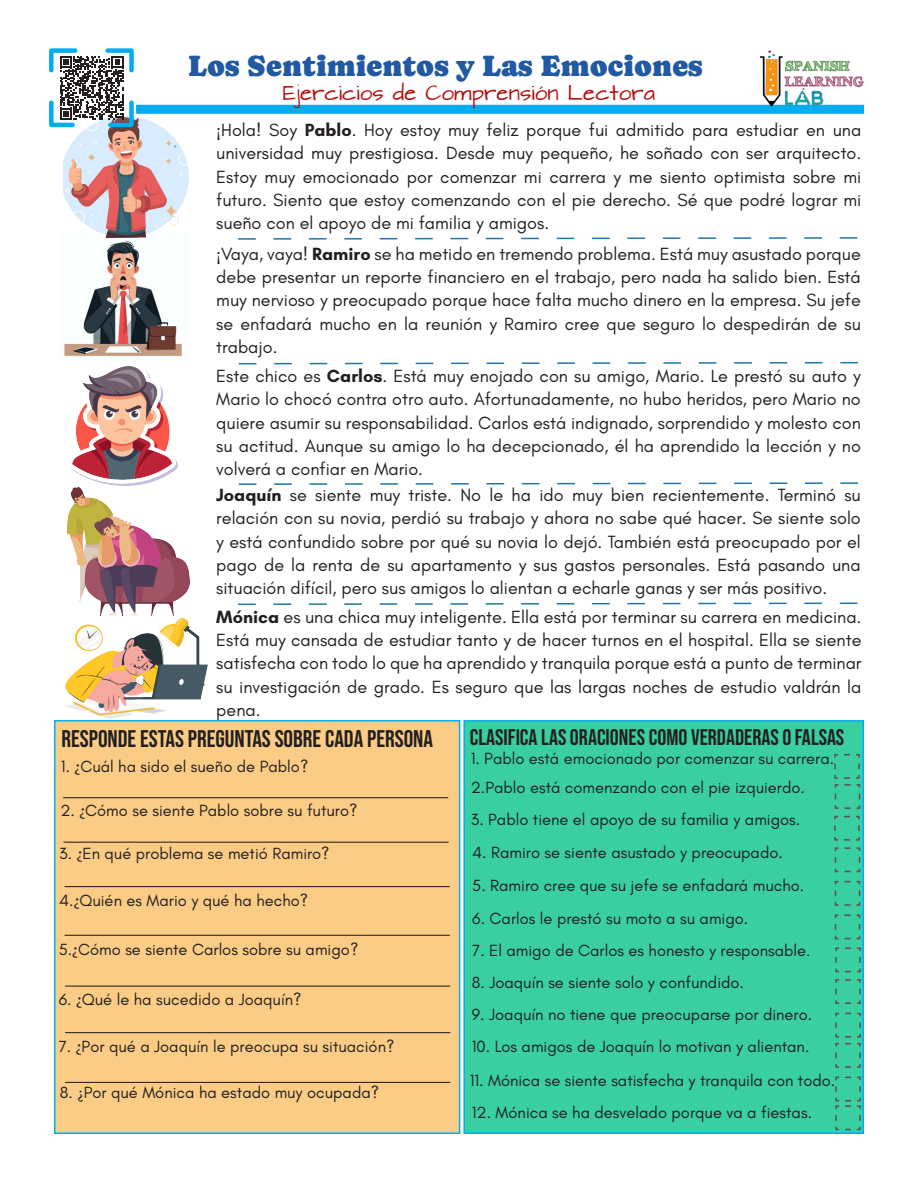
<style>
.page{position:relative;width:918px;height:1188px;background:#fff}
.page>*{position:absolute;margin:0;border:0;box-sizing:border-box;transform-origin:0 0}
.t1{font:30px "Caprasimo";color:#215aa3}
.t2{font:24px "Bebas Neue";color:#231f20}
.t3{font:22.5px "Bebas Neue";color:#231f20}
.t4{font:18px/23.2px "Glacial Indifference";color:#231f20;text-align:justify}
.t5{font:18px "Architects Daughter";color:#b80d0d}
.t6{font:16.5px "Glacial Indifference";color:#231f20}
.s1{font-family:"Minion Pro"}
.s2{font-weight:700}
.s3{font-family:"Candara"}
</style>
<div class="page">
<img style="left:64px;top:237px;width:119px;height:120px">
<img style="left:65px;top:618px;width:143px;height:101px">
<img style="left:70px;top:367px;width:107px;height:119px">
<img style="left:67px;top:487px;width:123px;height:129px">
<img style="left:63px;top:117px;width:125px;height:120px">
<div style="left:54px;top:720px;width:406px;height:414px;background:#facc85;border:2px solid #00aeef"></div>
<hr style="left:63px;top:797px;width:385px;height:1px;background:#231f20">
<hr style="left:64px;top:842px;width:385px;height:1px;background:#231f20">
<hr style="left:65px;top:886px;width:385px;height:1px;background:#231f20">
<hr style="left:65px;top:935px;width:385px;height:1px;background:#231f20">
<hr style="left:65px;top:986px;width:385px;height:1px;background:#231f20">
<hr style="left:65px;top:1032px;width:385px;height:1px;background:#231f20">
<hr style="left:65px;top:1082px;width:385px;height:1px;background:#231f20">
<div style="left:463px;top:720px;width:401px;height:414px;background:#39cfa0;border:2px solid #00aeef"></div>
<svg style="left:834px;top:914px;width:27px;height:26px"></svg>
<svg style="left:834px;top:880px;width:27px;height:26px"></svg>
<svg style="left:834px;top:847px;width:27px;height:26px"></svg>
<svg style="left:834px;top:754px;width:27px;height:87px"></svg>
<svg style="left:835px;top:947px;width:27px;height:58px"></svg>
<svg style="left:835px;top:1012px;width:27px;height:57px"></svg>
<svg style="left:835px;top:1076px;width:27px;height:55px"></svg>
<svg style="left:238px;top:237px;width:620px;height:3px"></svg>
<svg style="left:238px;top:361px;width:620px;height:4px"></svg>
<svg style="left:238px;top:482px;width:620px;height:3px"></svg>
<svg style="left:238px;top:602px;width:620px;height:4px"></svg>
<div style="left:136px;top:105px;width:728px;height:9px;background:#00aeef"></div>
<img style="left:755px;top:50px;width:109px;height:57px">
<svg style="left:49px;top:48px;width:87px;height:81px"></svg>
<p class="t1" style="left:188px;top:48px;width:516px">Los Sentimientos y Las Emociones</p>
<p class="t5" style="left:283px;top:83px;width:374px">Ejercicios de Comprensión Lectora</p>
<p class="t4" style="left:216px;top:119px;width:647px"><span class="s1">¡</span>Hola! Soy <span class="s2">Pablo</span>. Hoy estoy muy feliz porque fui admitido para estudiar en una universidad muy prestigiosa. Desde muy pequeño, he soñado con ser arquitecto.<br>Estoy muy emocionado por comenzar mi carrera y me siento optimista sobre mi futuro. Siento que estoy comenzando con el pie derecho. Sé que podré lograr mi sueño con el apoyo de mi familia y amigos.</p>
<p class="t4" style="left:216px;top:243px;width:646px"><span class="s1">¡</span>Vaya, vaya! <span class="s2">Ramiro</span> se ha metido en tremendo problema. Está muy asustado porque debe presentar un reporte financiero en el trabajo, pero nada ha salido bien. Está muy nervioso y preocupado porque hace falta mucho dinero en la empresa. Su jefe se enfadará mucho en la reunión y Ramiro cree que seguro lo despedirán de su trabajo.</p>
<p class="t4" style="left:216px;top:365px;width:646px">Este chico es <span class="s2">Carlos</span>. Está muy enojado con su amigo, Mario. Le prestó su auto y Mario lo chocó contra otro auto. Afortunadamente, no hubo heridos, pero Mario no quiere asumir su responsabilidad. Carlos está indignado, sorprendido y molesto con su actitud. Aunque su amigo lo ha decepcionado, él ha aprendido la lección y no volverá a confiar en Mario.</p>
<p class="t4" style="left:216px;top:484px;width:646px"><span class="s2">Joaquín</span> se siente muy triste. No le ha ido muy bien recientemente. Terminó su relación con su novia, perdió su trabajo y ahora no sabe qué hacer. Se siente solo y está confundido sobre por qué su novia lo dejó. También está preocupado por el pago de la renta de su apartamento y sus gastos personales. Está pasando una situación difícil, pero sus amigos lo alientan a echarle ganas y ser más positivo.</p>
<p class="t4" style="left:216px;top:606px;width:647px"><span class="s2">Mónica</span> es una chica muy inteligente. Ella está por terminar su carrera en medicina.<br>Está muy cansada de estudiar tanto y de hacer turnos en el hospital. Ella se siente satisfecha con todo lo que ha aprendido y tranquila porque está a punto de terminar su investigación de grado. Es seguro que las largas noches de estudio valdrán la pena.</p>
<p class="t2" style="left:61px;top:725px;width:373px">rESPONDE ESTAS PREGUNTAS SOBRE CADA PERSONA</p>
<p class="t6" style="left:61px;top:758px;width:249px">1. <span class="s3">¿</span>Cuál ha sido el sueño de Pablo?</p>
<p class="t6" style="left:60px;top:801px;width:299px">2. <span class="s3">¿</span>Cómo se siente Pablo sobre su futuro?</p>
<p class="t6" style="left:59px;top:844px;width:272px">3. <span class="s3">¿</span>En qué problema se metió Ramiro?</p>
<p class="t6" style="left:59px;top:891px;width:250px">4.<span class="s3">¿</span>Quién es Mario y qué ha hecho?</p>
<p class="t6" style="left:59px;top:941px;width:301px">5.<span class="s3">¿</span>Cómo se siente Carlos sobre su amigo?</p>
<p class="t6" style="left:59px;top:990px;width:244px">6. <span class="s3">¿</span>Qué le ha sucedido a Joaquín?</p>
<p class="t6" style="left:59px;top:1037px;width:337px">7. <span class="s3">¿</span>Por qué a Joaquín le preocupa su situación?</p>
<p class="t6" style="left:60px;top:1084px;width:321px">8. <span class="s1">¿</span>Por qué Mónica ha estado muy ocupada?</p>
<p class="t3" style="left:470px;top:725px;width:376px">CLASIFICA LAS ORACIONES COMO VERDADERAS O FALSAS</p>
<p class="t6" style="left:471px;top:749px;width:365px">1. Pablo está emocionado por comenzar su carrera.</p>
<p class="t6" style="left:471px;top:778px;width:336px">2.Pablo está comenzando con el pie izquierdo.</p>
<p class="t6" style="left:471px;top:810px;width:331px">3. Pablo tiene el apoyo de su familia y amigos.</p>
<p class="t6" style="left:472px;top:843px;width:312px">4. Ramiro se siente asustado y preocupado.</p>
<p class="t6" style="left:472px;top:876px;width:333px">5. Ramiro cree que su jefe se enfadará mucho.</p>
<p class="t6" style="left:472px;top:909px;width:278px">6. Carlos le prestó su moto a su amigo.</p>
<p class="t6" style="left:472px;top:942px;width:340px">7. El amigo de Carlos es honesto y responsable.</p>
<p class="t6" style="left:472px;top:973px;width:274px">8. Joaquín se siente solo y confundido.</p>
<p class="t6" style="left:472px;top:1005px;width:342px">9. Joaquín no tiene que preocuparse por dinero.</p>
<p class="t6" style="left:472px;top:1037px;width:339px">10. Los amigos de Joaquín lo motivan y alientan.</p>
<p class="t6" style="left:470px;top:1071px;width:367px">11. Mónica se siente satisfecha y tranquila con todo.</p>
<p class="t6" style="left:472px;top:1103px;width:342px">12. Mónica se ha desvelado porque va a fiestas.</p>
</div>
